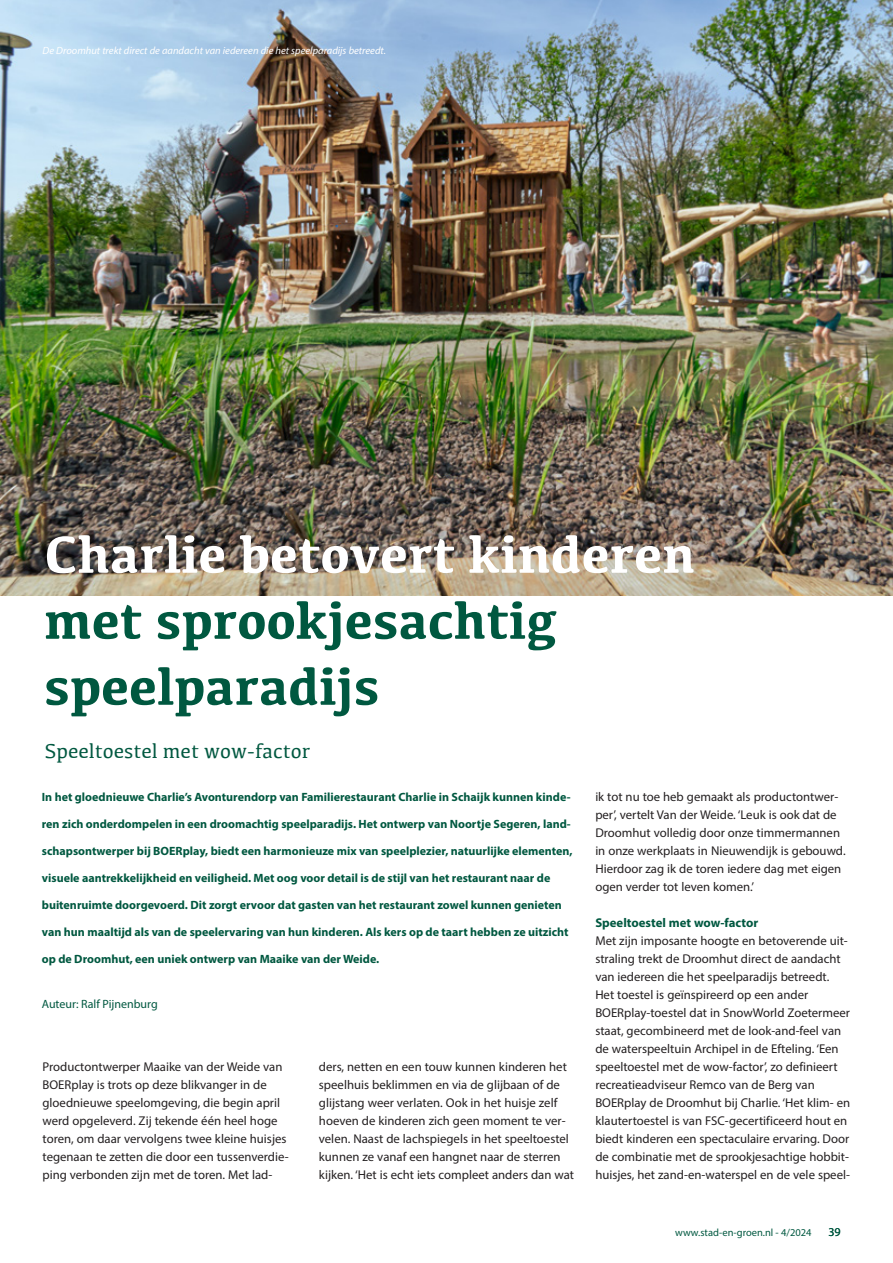
<style>
.page{position:relative;width:893px;height:1263px;background:#fff}
.page>*{position:absolute;margin:0;border:0;box-sizing:border-box;transform-origin:0 0}
.t1{font:700 54px/66px "Kefa";color:#005840}
.t2{font:700 54px "Kefa";color:#fff}
.t3{font:21px "Kefa";color:#005840}
.t4{font:12.75px/18px "Myriad Pro";color:#231f20}
.t5{font:700 12.75px "Myriad Pro";color:#005840}
.t6{font:700 12px "Myriad Pro";color:#005840}
.t7{font:12px "Myriad Pro";color:#005840}
.t8{font:italic 10.5px "Myriad Pro";color:#fff}
.t9{font:10.5px "Myriad Pro";color:#005840}
</style>
<div class="page">
<img style="left:0;top:0;width:893px;height:595px">
<p class="t8" style="left:43px;top:44px;width:345px">De Droomhut trekt direct de aandacht van iedereen die het speelparadijs betreedt.</p>
<h1 class="t2" style="left:44px;top:518px;width:653px">Charlie betovert kinderen</h1>
<h1 class="t1" style="left:44px;top:585px;width:515px">met sprookjesachtig speelparadijs</h1>
<h2 class="t3" style="left:45px;top:737px;width:267px">Speeltoestel met wow-factor</h2>
<p class="t6" style="left:42px;top:789px;width:530px">In het gloednieuwe Charlie’s Avonturendorp van Familierestaurant Charlie in Schaijk kunnen kinde-</p>
<p class="t6" style="left:42px;top:816px;width:530px">ren zich onderdompelen in een droomachtig speelparadijs. Het ontwerp van Noortje Segeren, land-</p>
<p class="t6" style="left:42px;top:843px;width:532px">schapsontwerper bij BOERplay, biedt een harmonieuze mix van speelplezier, natuurlijke elementen,</p>
<p class="t6" style="left:42px;top:870px;width:510px">visuele aantrekkelijkheid en veiligheid. Met oog voor detail is de stijl van het restaurant naar de</p>
<p class="t6" style="left:42px;top:897px;width:522px">buitenruimte doorgevoerd. Dit zorgt ervoor dat gasten van het restaurant zowel kunnen genieten</p>
<p class="t6" style="left:42px;top:924px;width:528px">van hun maaltijd als van de speelervaring van hun kinderen. Als kers op de taart hebben ze uitzicht</p>
<p class="t6" style="left:42px;top:951px;width:339px">op de Droomhut, een uniek ontwerp van Maaike van der Weide.</p>
<p class="t7" style="left:42px;top:997px;width:117px">Auteur: Ralf Pijnenburg</p>
<p class="t4" style="left:43px;top:1058px;width:248px">Productontwerper Maaike van der Weide van BOERplay is trots op deze blikvanger in de gloednieuwe speelomgeving, die begin april werd opgeleverd. Zij tekende één heel hoge toren, om daar vervolgens twee kleine huisjes tegenaan te zetten die door een tussenverdie&shy;ping verbonden zijn met de toren. Met lad-</p>
<p class="t4" style="left:319px;top:1058px;width:257px">ders, netten en een touw kunnen kinderen het speelhuis beklimmen en via de glijbaan of de glijstang weer verlaten. Ook in het huisje zelf hoeven de kinderen zich geen moment te ver&shy;velen. Naast de lachspiegels in het speeltoestel kunnen ze vanaf een hangnet naar de sterren kijken. ‘Het is echt iets compleet anders dan wat</p>
<p class="t4" style="left:595px;top:788px;width:252px">ik tot nu toe heb gemaakt als productontwer&shy;per’, vertelt Van der Weide. ‘Leuk is ook dat de Droomhut volledig door onze timmermannen in onze werkplaats in Nieuwendijk is gebouwd.<br>Hierdoor zag ik de toren iedere dag met eigen ogen verder tot leven komen.’</p>
<p class="t5" style="left:595px;top:914px;width:164px">Speeltoestel met wow-factor</p>
<p class="t4" style="left:595px;top:932px;width:256px">Met zijn imposante hoogte en betoverende uit&shy;straling trekt de Droomhut direct de aandacht van iedereen die het speelparadijs betreedt.<br>Het toestel is geïnspireerd op een ander BOERplay-toestel dat in SnowWorld Zoetermeer staat, gecombineerd met de look-and-feel van de waterspeeltuin Archipel in de Efteling. ‘Een speeltoestel met de wow-factor’, zo definieert recreatieadviseur Remco van de Berg van BOERplay de Droomhut bij Charlie. ‘Het klim- en klautertoestel is van FSC-gecertificeerd hout en biedt kinderen een spectaculaire ervaring. Door de combinatie met de sprookjesachtige hobbit&shy;huisjes, het zand-en-waterspel en de vele speel-</p>
<p class="t9" style="left:675px;top:1226px;width:138px">www.stad-en-groen.nl - 4/2024</p>
<p class="t7" style="left:828px;top:1224px;width:14px">39</p>
</div>
